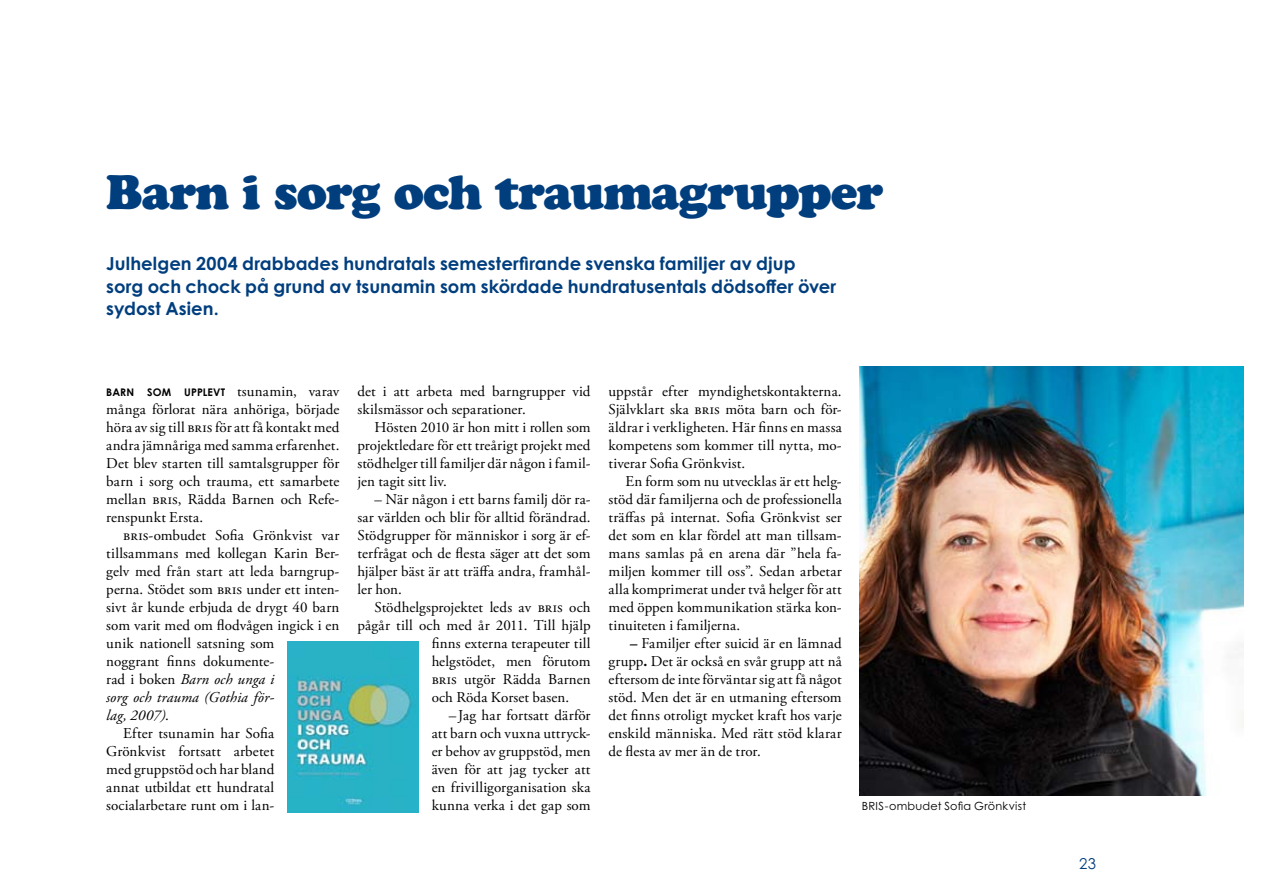
<style>
.page{position:relative;width:1263px;height:893px;background:#fff}
.page>*{position:absolute;margin:0;border:0;box-sizing:border-box;transform-origin:0 0}
.t1{font:48px "Cooper Black Std";letter-spacing:-.02em;color:#003e7e}
.t2{font:700 18px/22.5px "Century Gothic Std";letter-spacing:.005em;color:#003e7e}
.t3{font:15px/18px "Adobe Garamond Pro";letter-spacing:.01em;color:#000;text-align:justify}
.t4{font:italic 15px "Adobe Garamond Pro";letter-spacing:.005em;color:#000}
.t5{font:15px "Century Gothic Std";color:#003e7e}
.t6{font:11.25px "Century Gothic Std";letter-spacing:.025em;color:#000}
.t7{font:700 10.5px "Century Gothic Std";color:#000}
.s1{font-family:"Century Gothic Std";font-weight:700;font-size:10.5px}
.s2{font-style:normal}
.s3{font-weight:700;font-style:italic}
.s4{font-weight:700}
</style>
<div class="page">
<img style="left:287px;top:642px;width:132px;height:170px">
<img style="left:860px;top:367px;width:383px;height:428px">
<h1 class="t1" style="left:106px;top:164px;width:779px">Barn i sorg och traumagrupper</h1>
<p class="t2" style="left:106px;top:252px;width:731px">Julhelgen 2004 drabbades hundratals semesterfirande svenska familjer av djup sorg och chock på grund av tsunamin som skördade hundratusentals dödsoffer över sydost Asien.</p>
<p class="t3" style="left:106px;top:383px;width:235px;text-indent:78px"><span class="s1">UPPLEVT</span> tsunamin, varav många förlorat nära anhöriga, började höra av sig till bris för att få kontakt med andra jämnåriga med samma erfarenhet.<br>Det blev starten till samtalsgrupper för barn i sorg och trauma, ett samarbete mellan bris, Rädda Barnen och Refe&shy;renspunkt Ersta.</p>
<p class="t3" style="left:123px;top:527px;width:218px">bris-ombudet Sofia Grönkvist var</p>
<p class="t3" style="left:106px;top:545px;width:235px">tillsammans med kollegan Karin Ber-</p>
<p class="t3" style="left:106px;top:563px;width:235px">gelv med från start att leda barngrup-</p>
<p class="t3" style="left:106px;top:581px;width:235px">perna. Stödet som bris under ett inten-</p>
<p class="t3" style="left:106px;top:599px;width:235px">sivt år kunde erbjuda de drygt 40 barn</p>
<p class="t3" style="left:106px;top:617px;width:235px">som varit med om flodvågen ingick i en</p>
<p class="t3" style="left:106px;top:635px;width:170px">unik nationell satsning som</p>
<p class="t3" style="left:106px;top:653px;width:169px">noggrant finns dokumente-</p>
<p class="t4" style="left:106px;top:670px;width:169px"><span class="s2">rad i boken</span> Barn och unga i</p>
<p class="t4" style="left:106px;top:688px;width:169px">sorg och trauma (Gothia för-</p>
<p class="t4" style="left:106px;top:706px;width:64px">lag, 2007)<span class="s2">.</span></p>
<p class="t3" style="left:123px;top:725px;width:152px">Efter tsunamin har Sofia</p>
<p class="t3" style="left:106px;top:743px;width:170px">Grönkvist fortsatt arbetet</p>
<p class="t3" style="left:106px;top:761px;width:170px">med gruppstöd och har bland</p>
<p class="t3" style="left:106px;top:779px;width:170px">annat utbildat ett hundratal</p>
<p class="t3" style="left:106px;top:797px;width:169px">socialarbetare runt om i lan-</p>
<p class="t7" style="left:106px;top:386px;width:29px">BARN</p>
<p class="t7" style="left:147px;top:386px;width:25px">SOM</p>
<p class="t3" style="left:357px;top:383px;width:235px">det i att arbeta med barngrupper vid skilsmässor och separationer.</p>
<p class="t3" style="left:357px;top:419px;width:235px;text-indent:17px">Hösten 2010 är hon mitt i rollen som projektledare för ett treårigt projekt med stödhelger till familjer där någon i famil&shy;jen tagit sitt liv.</p>
<p class="t3" style="left:357px;top:491px;width:235px;text-indent:17px">– När någon i ett barns familj dör ra&shy;sar världen och blir för alltid förändrad.<br>Stödgrupper för människor i sorg är ef&shy;terfrågat och de flesta säger att det som hjälper bäst är att träffa andra, framhål&shy;ler hon.</p>
<p class="t3" style="left:374px;top:599px;width:218px">Stödhelgsprojektet leds av bris och</p>
<p class="t3" style="left:357px;top:617px;width:235px">pågår till och med år 2011. Till hjälp</p>
<p class="t3" style="left:432px;top:635px;width:160px">finns externa terapeuter till</p>
<p class="t3" style="left:432px;top:653px;width:160px">helgstödet, men förutom</p>
<p class="t3" style="left:432px;top:671px;width:160px">bris utgör Rädda Barnen</p>
<p class="t3" style="left:432px;top:689px;width:139px">och Röda Korset basen.</p>
<p class="t3" style="left:449px;top:707px;width:143px">–Jag har fortsatt därför</p>
<p class="t3" style="left:432px;top:725px;width:160px">att barn och vuxna uttryck-</p>
<p class="t3" style="left:432px;top:743px;width:160px">er behov av gruppstöd, men</p>
<p class="t3" style="left:432px;top:761px;width:160px">även för att jag tycker att</p>
<p class="t3" style="left:432px;top:779px;width:160px">en frivilligorganisation ska</p>
<p class="t3" style="left:432px;top:797px;width:160px">kunna verka i det gap som</p>
<p class="t3" style="left:609px;top:383px;width:235px">uppstår efter myndighetskontakterna.<br>Självklart ska bris möta barn och för&shy;äldrar i verkligheten. Här finns en massa kompetens som kommer till nytta, mo&shy;tiverar Sofia Grönkvist.</p>
<p class="t3" style="left:609px;top:473px;width:235px;text-indent:17px">En form som nu utvecklas är ett helg&shy;stöd där familjerna och de professionella träffas på internat. Sofia Grönkvist ser det som en klar fördel att man tillsam&shy;mans samlas på en arena där ”hela fa&shy;miljen kommer till oss”. Sedan arbetar alla komprimerat under två helger för att med öppen kommunikation stärka kon&shy;tinuiteten i familjerna.</p>
<p class="t3" style="left:609px;top:635px;width:235px;text-indent:21px"><span class="s3">–</span> Familjer efter suicid är en lämnad grupp<span class="s4">.</span> Det är också en svår grupp att nå eftersom de inte förväntar sig att få något stöd. Men det är en utmaning eftersom det finns otroligt mycket kraft hos varje enskild människa. Med rätt stöd klarar de flesta av mer än de tror.</p>
<p class="t6" style="left:862px;top:799px;width:7px">bris</p>
<p class="t6" style="left:885px;top:799px;width:143px">-ombudet Sofia Grönkvist</p>
<p class="t5" style="left:1079px;top:855px;width:18px">23</p>
</div>
